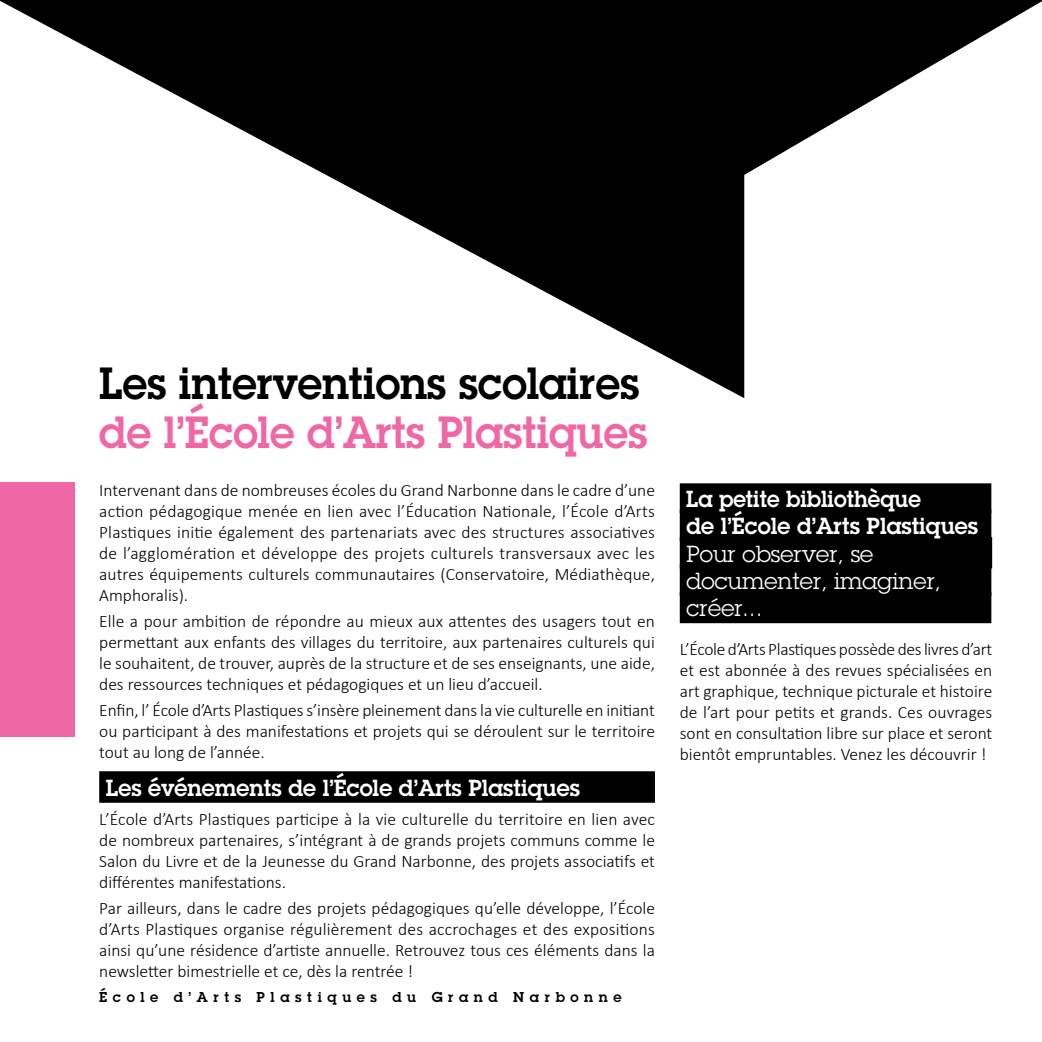
<style>
.page{position:relative;width:1042px;height:1042px;background:#fff}
.page>*{position:absolute;margin:0;border:0;box-sizing:border-box;transform-origin:0 0}
.t1{font:600 44.1px "Lubalin Graph Std";color:#000;scale:.95 1}
.t2{font:600 44.1px "Lubalin Graph Std";color:#f067a6;scale:.95 1}
.t3{font:600 22.75px/27.3px "Lubalin Graph Std";color:#fff;scale:.95 1}
.t4{font:22.75px/27.3px "Lubalin Graph Std";color:#fff}
.t5{font:600 22.75px "Lubalin Graph Std";color:#fff}
.t6{font:300 17.5px/21px "Calibri";color:#000;text-align:justify}
.t7{font:600 14px "Lubalin Graph Std";letter-spacing:.4em;color:#000}
</style>
<div class="page">
<div style="left:0;top:482px;width:74px;height:254px;background:#f067a6"></div>
<svg style="left:0;top:0;width:1042px;height:398px"></svg>
<div style="left:99px;top:771px;width:556px;height:32px;background:#000"></div>
<div style="left:680px;top:483px;width:311px;height:30px;background:#000"></div>
<div style="left:680px;top:510px;width:311px;height:31px;background:#000"></div>
<div style="left:680px;top:537px;width:312px;height:31px;background:#000"></div>
<div style="left:680px;top:564px;width:311px;height:32px;background:#000"></div>
<div style="left:680px;top:592px;width:311px;height:31px;background:#000"></div>
<h1 class="t1" style="left:99px;top:354px;width:570px">Les interventions scolaires</h1>
<h1 class="t2" style="left:99px;top:403px;width:578px">de l’École d’Arts Plastiques</h1>
<p class="t6" style="left:99px;top:479px;width:557px">Intervenant dans de nombreuses écoles du Grand Narbonne dans le cadre d’une action pédagogique menée en lien avec l’Éducation Nationale, l’École d’Arts Plastiques initie également des partenariats avec des structures associatives de l’agglomération et développe des projets culturels transversaux avec les autres équipements culturels communautaires (Conservatoire, Médiathèque, Amphoralis).</p>
<p class="t6" style="left:99px;top:610px;width:557px">Elle a pour ambition de répondre au mieux aux attentes des usagers tout en permettant aux enfants des villages du territoire, aux partenaires culturels qui le souhaitent, de trouver, auprès de la structure et de ses enseignants, une aide, des ressources techniques et pédagogiques et un lieu d’accueil.</p>
<p class="t6" style="left:99px;top:699px;width:557px">Enfin, l’ École d’Arts Plastiques s’insère pleinement dans la vie culturelle en initiant ou participant à des manifestations et projets qui se déroulent sur le territoire tout au long de l’année.</p>
<h2 class="t5" style="left:106px;top:772px;width:475px">Les événements de l’École d’Arts Plastiques</h2>
<p class="t6" style="left:99px;top:808px;width:557px">L’École d’Arts Plastiques participe à la vie culturelle du territoire en lien avec de nombreux partenaires, s’intégrant à de grands projets communs comme le Salon du Livre et de la Jeunesse du Grand Narbonne, des projets associatifs et différentes manifestations.</p>
<p class="t6" style="left:99px;top:897px;width:557px">Par ailleurs, dans le cadre des projets pédagogiques qu’elle développe, l’École d’Arts Plastiques organise régulièrement des accrochages et des expositions ainsi qu’une résidence d’artiste annuelle. Retrouvez tous ces éléments dans la newsletter bimestrielle et ce, dès la rentrée !</p>
<p class="t7" style="left:99px;top:988px;width:524px">École d’Arts Plastiques du Grand Narbonne</p>
<h2 class="t3" style="left:686px;top:485px;width:309px">La petite bibliothèque<br>de l’École d’Arts Plastiques</h2>
<h2 class="t4" style="left:686px;top:539px;width:256px">Pour observer, se documenter, imaginer, créer...</h2>
<p class="t6" style="left:680px;top:638px;width:314px">L’École d’Arts Plastiques possède des livres d’art et est abonnée à des revues spécialisées en art graphique, technique picturale et histoire de l’art pour petits et grands. Ces ouvrages sont en consultation libre sur place et seront bientôt empruntables. Venez les découvrir !</p>
</div>
